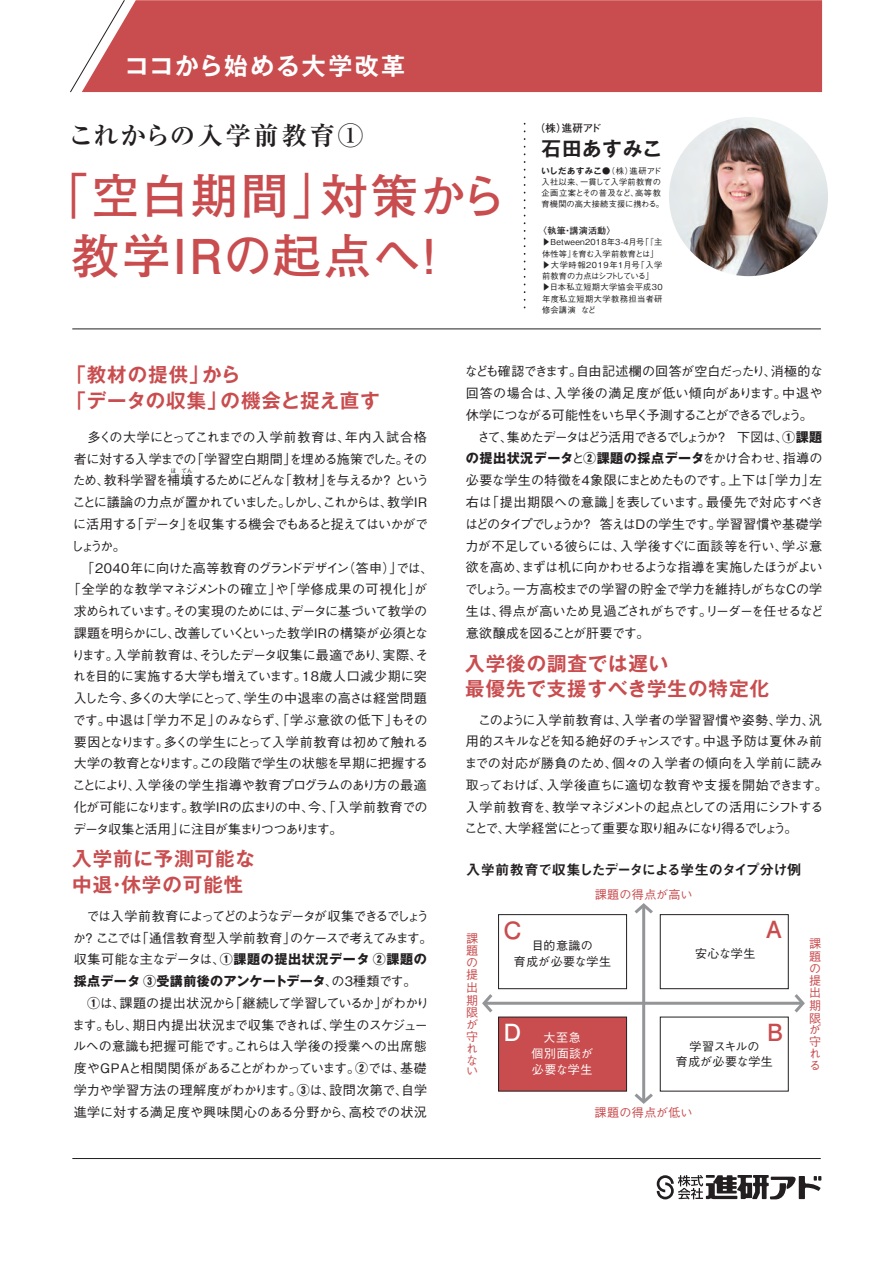
<style>
.page{position:relative;width:894px;height:1264px;background:#fff}
.page>*{position:absolute;margin:0;border:0;box-sizing:border-box;transform-origin:0 0}
.t1{font:700 48px/59.6px "Futo Go B101 Pro";letter-spacing:.03em;color:#c94c4e;text-align:center}
.t2{font:700 25.5px "Ryumin Pro";letter-spacing:.09em;color:#231f20}
.t3{font:700 24px "Gothic MB101 Pro De";letter-spacing:.07em;color:#fff}
.t4{font:700 23.7px "Futo Go B101 Pro";color:#c94c4e}
.t5{font:700 23.7px "Futo Go B101 Pro";color:#fff}
.t6{font:700 19.5px/25.5px "Gothic MB101 Pro De";letter-spacing:.05em;color:#c94c4e}
.t7{font:700 19.5px "Gothic MB101 Pro De";letter-spacing:.04em;color:#231f20}
.t8{font:14.25px "Midashi Go Pro MB31";letter-spacing:-.055em;color:#231f20}
.t9{font:500 13.05px/21.8px "Gothic BBB Pro";letter-spacing:-.045em;color:#231f20}
.t10{font:500 13.05px/21.8px "Gothic BBB Pro";letter-spacing:-.025em;color:#231f20}
.t11{font:500 13.05px/21.8px "Gothic BBB Pro";letter-spacing:-.09em;color:#231f20}
.t12{font:700 13.05px/21.8px "Gothic MB101 Pro";letter-spacing:.04em;color:#231f20}
.t13{font:500 13.05px "Gothic BBB Pro";letter-spacing:-.105em;color:#231f20}
.t14{font:500 13.05px "Gothic BBB Pro";color:#231f20}
.t15{font:500 13.05px "Gothic BBB Pro";letter-spacing:-.07em;color:#231f20}
.t16{font:500 13.05px "Gothic BBB Pro";letter-spacing:-.08em;color:#231f20}
.t17{font:500 13.05px "Gothic BBB Pro";letter-spacing:.02em;color:#231f20}
.t18{font:500 13.05px "Gothic BBB Pro";letter-spacing:.03em;color:#231f20}
.t19{font:500 13.05px "Gothic BBB Pro";letter-spacing:-.01em;color:#231f20}
.t20{font:500 13.05px "Gothic BBB Pro";letter-spacing:.01em;color:#231f20}
.t21{font:500 13.05px "Gothic BBB Pro";letter-spacing:-.015em;color:#231f20}
.t22{font:500 13.05px "Gothic BBB Pro";letter-spacing:-.02em;color:#231f20}
.t23{font:500 13.05px "Gothic BBB Pro";letter-spacing:.025em;color:#231f20}
.t24{font:500 13.05px "Gothic BBB Pro";letter-spacing:-.095em;color:#231f20}
.t25{font:500 12px/12.1px "Gothic BBB Pro";letter-spacing:.02em;color:#c94c4e;text-align:justify}
.t26{font:500 12px/15.8px "Gothic BBB Pro";letter-spacing:.02em;color:#231f20;text-align:center}
.t27{font:500 12px/15.8px "Gothic BBB Pro";letter-spacing:-.015em;color:#231f20;text-align:center}
.t28{font:500 12px/15.8px "Gothic BBB Pro";letter-spacing:.05em;color:#fff;text-align:center}
.t29{font:700 10.5px "Futo Go B101 Pro";color:#231f20}
.t30{font:700 9px "Futo Go B101 Pro";letter-spacing:.025em;color:#231f20}
.t31{font:500 8.25px/11.2px "Gothic BBB Pro";letter-spacing:.03em;color:#231f20}
.t32{font:500 6px "Gothic BBB Pro";color:#231f20}
.s1{font-family:"Gothic MB101 Pro De";font-weight:700}
.s2{font-family:"Gothic BBB Pro";font-weight:500}
.s3{font-family:"Gothic MB101 Pro";font-weight:700}
</style>
<div class="page">
<hr style="left:72px;top:328px;width:748px;height:1px;background:#231f20">
<svg style="left:523px;top:124px;width:2px;height:185px"></svg>
<div style="left:125px;top:0;width:697px;height:92px;background:#c94c4e"></div>
<svg style="left:70px;top:0;width:55px;height:93px"></svg>
<div style="left:498px;top:1016px;width:129px;height:75px;background:#c94c4e;border:1px solid #231f20"></div>
<hr style="left:72px;top:1158px;width:748px;height:1px;background:#231f20">
<hr style="left:642px;top:905px;width:3px;height:196px;background:#939598">
<hr style="left:484px;top:1001px;width:318px;height:3px;background:#939598">
<div style="left:659px;top:914px;width:129px;height:75px;border:1px solid #231f20"></div>
<div style="left:498px;top:914px;width:129px;height:75px;border:1px solid #231f20"></div>
<svg style="left:791px;top:994px;width:14px;height:19px"></svg>
<svg style="left:634px;top:903px;width:19px;height:13px"></svg>
<svg style="left:634px;top:1090px;width:19px;height:14px"></svg>
<svg style="left:482px;top:994px;width:13px;height:19px"></svg>
<img style="left:669px;top:117px;width:159px;height:159px;border-radius:80px">
<svg style="left:656px;top:1175px;width:165px;height:24px"></svg>
<h3 class="t3" style="left:125px;top:46px;width:282px">ココから始める大学改革</h3>
<h2 class="t2" style="left:68px;top:115px;width:296px">これからの入学前教育①</h2>
<p class="t29" style="left:534px;top:120px;width:69px">（株）進研アド</p>
<h1 class="t1" style="left:40px;top:160px;width:470px">「空白期間」対策から教学IRの起点へ！</h1>
<h3 class="t7" style="left:541px;top:132px;width:122px">石田あすみこ</h3>
<p class="t31" style="left:541px;top:164px;width:124px"><span class="s1">いしだあすみこ</span>●（株）進研アド入社以来、一貫して入学前教育の企画立案とその普及など、高等教育機関の高大接続支援に携わる。</p>
<p class="t30" style="left:538px;top:223px;width:79px">〈執筆・講演活動〉</p>
<p class="t31" style="left:542px;top:235px;width:122px">▶Between2018年3-4月号「『主体性等』を育む入学前教育とは」▶大学時報2019年1月号「入学前教育の力点はシフトしている」▶日本私立短期大学協会平成30年度私立短期大学教務担当者研修会講演 など</p>
<h3 class="t6" style="left:66px;top:360px;width:315px">「教材の提供」から<br>「データの収集」の機会と捉え直す</h3>
<p class="t23" style="left:74px;top:426px;width:355px">　多くの大学にとってこれまでの入学前教育は、年内入試合格</p>
<p class="t9" style="left:74px;top:446px;width:355px">者に対する入学までの「学習空白期間」を埋める施策でした。その</p>
<p class="t13" style="left:73px;top:470px;width:358px">ため、教科学習を補填するためにどんな「教材」を与えるか？ という</p>
<p class="t11" style="left:72px;top:490px;width:356px">ことに議論の力点が置かれていました。しかし、これからは、教学IR</p>
<p class="t15" style="left:73px;top:513px;width:356px">に活用する「データ」を収集する機会でもあると捉えてはいかがで</p>
<p class="t9" style="left:71px;top:533px;width:56px">しょうか。</p>
<p class="t10" style="left:74px;top:555px;width:361px">　「2040年に向けた高等教育のグランドデザイン（答申）」では、</p>
<p class="t18" style="left:68px;top:579px;width:361px">「全学的な教学マネジメントの確立」や「学修成果の可視化」が</p>
<p class="t16" style="left:74px;top:600px;width:355px">求められています。その実現のためには、データに基づいて教学の</p>
<p class="t11" style="left:74px;top:620px;width:356px">課題を明らかにし、改善していくといった教学IRの構築が必須とな</p>
<p class="t9" style="left:72px;top:642px;width:358px">ります。入学前教育は、そうしたデータ収集に最適であり、実際、そ</p>
<p class="t19" style="left:73px;top:666px;width:355px">れを目的に実施する大学も増えています。18歳人口減少期に突</p>
<p class="t20" style="left:74px;top:687px;width:355px">入した今、多くの大学にとって、学生の中退率の高さは経営問題</p>
<p class="t17" style="left:73px;top:709px;width:356px">です。中退は「学力不足」のみならず、「学ぶ意欲の低下」もその</p>
<p class="t21" style="left:74px;top:731px;width:356px">要因となります。多くの学生にとって入学前教育は初めて触れる</p>
<p class="t22" style="left:74px;top:753px;width:356px">大学の教育となります。この段階で学生の状態を早期に把握する</p>
<p class="t10" style="left:72px;top:772px;width:356px">ことにより、入学後の学生指導や教育プログラムのあり方の最適</p>
<p class="t14" style="left:74px;top:796px;width:355px">化が可能になります。教学IRの広まりの中、今、「入学前教育での</p>
<p class="t24" style="left:73px;top:818px;width:271px">データ収集と活用」に注目が集まりつつあります。</p>
<p class="t32" style="left:170px;top:466px;width:24px">ほ てん</p>
<h3 class="t6" style="left:72px;top:843px;width:184px">入学前に予測可能な中退・休学の可能性</h3>
<p class="t11" style="left:73px;top:903px;width:361px">　では入学前教育によってどのようなデータが収集できるでしょうか？ ここでは「通信教育型入学前教育」のケースで考えてみます。</p>
<p class="t12" style="left:74px;top:946px;width:355px"><span class="s2">収集可能な主なデータは、</span>①課題の提出状況データ ②課題の採点データ ③受講前後のアンケートデータ<span class="s2">、の3種類です。</span></p>
<p class="t10" style="left:72px;top:990px;width:358px;text-indent:15px"><span class="s3">①</span>は、課題の提出状況から「継続して学習しているか」がわかります。もし、期日内提出状況まで収集できれば、学生のスケジュールへの意識も把握可能です。これらは入学後の授業への出席態度やGPAと相関関係があることがわかっています。<span class="s3">②</span>では、基礎学力や学習方法の理解度がわかります。<span class="s3">③</span>は、設問次第で、自学進学に対する満足度や興味関心のある分野から、高校での状況</p>
<p class="t9" style="left:465px;top:359px;width:360px">なども確認できます。自由記述欄の回答が空白だったり、消極的な回答の場合は、入学後の満足度が低い傾向があります。中退や休学につながる可能性をいち早く予測することができるでしょう。　さて、集めたデータはどう活用できるでしょうか？ 下図は、<span class="s3">①課題</span></p>
<p class="t12" style="left:466px;top:446px;width:358px">の提出状況データ<span class="s2">と</span>②課題の採点データ<span class="s2">をかけ合わせ、指導の</span></p>
<p class="t9" style="left:465px;top:468px;width:360px">必要な学生の特徴を４象限にまとめたものです。上下は「学力」左右は「提出期限への意識」を表しています。最優先で対応すべきはどのタイプでしょうか？ 答えはDの学生です。学習習慣や基礎学力が不足している彼らには、入学後すぐに面談等を行い、学ぶ意欲を高め、まずは机に向かわせるような指導を実施したほうがよいでしょう。一方高校までの学習の貯金で学力を維持しがちなCの学生は、得点が高いため見過ごされがちです。リーダーを任せるなど意欲醸成を図ることが肝要です。</p>
<h3 class="t6" style="left:465px;top:648px;width:305px">入学後の調査では遅い<br>最優先で支援すべき学生の特定化</h3>
<p class="t9" style="left:464px;top:707px;width:365px">　このように入学前教育は、入学者の学習習慣や姿勢、学力、汎用的スキルなどを知る絶好のチャンスです。中退予防は夏休み前までの対応が勝負のため、個々の入学者の傾向を入学前に読み取っておけば、入学後直ちに適切な教育や支援を開始できます。入学前教育を、教学マネジメントの起点としての活用にシフトすることで、大学経営にとって重要な取り組みになり得るでしょう。</p>
<p class="t8" style="left:466px;top:857px;width:337px">入学前教育で収集したデータによる学生のタイプ分け例</p>
<p class="t25" style="left:466px;top:930px;width:13px">課題の提出期限が守れな</p>
<p class="t25" style="left:466px;top:1062px;width:13px">い</p>
<p class="t25" style="left:594px;top:887px;width:99px">課題の得点が高い</p>
<h3 class="t4" style="left:501px;top:910px;width:25px">Ｃ</h3>
<p class="t26" style="left:514px;top:935px;width:99px">目的意識の<br>育成が必要な学生</p>
<p class="t26" style="left:695px;top:943px;width:62px">安心な学生</p>
<h3 class="t4" style="left:762px;top:909px;width:25px">Ａ</h3>
<h3 class="t5" style="left:500px;top:1013px;width:25px">Ｄ</h3>
<p class="t28" style="left:531px;top:1028px;width:63px">大至急<br>個別面談が必要な学生</p>
<h3 class="t4" style="left:763px;top:1012px;width:25px">Ｂ</h3>
<p class="t27" style="left:675px;top:1036px;width:99px">学習スキルの<br>育成が必要な学生</p>
<p class="t25" style="left:594px;top:1104px;width:99px">課題の得点が低い</p>
<p class="t25" style="left:809px;top:936px;width:13px">課題の提出期限が守れる</p>
</div>
